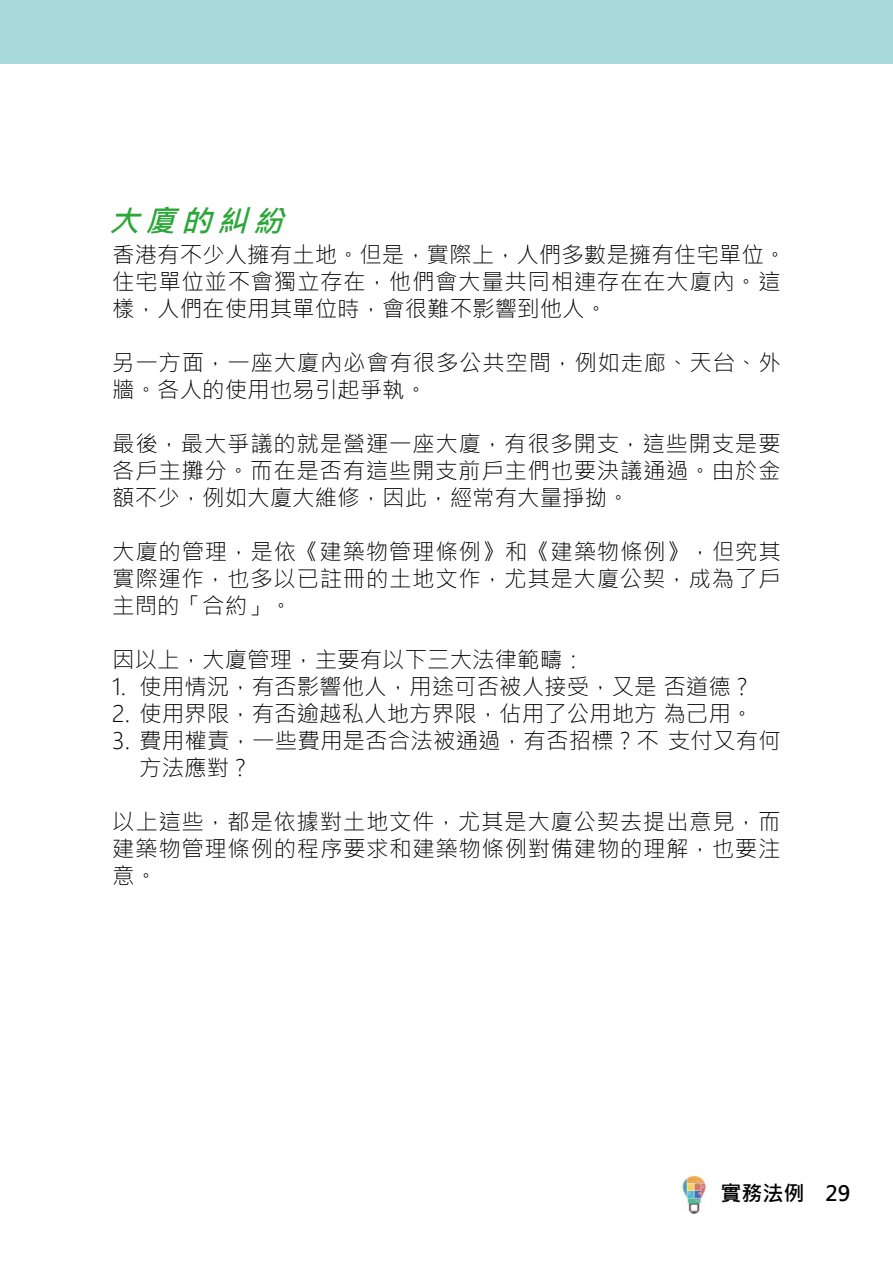
<style>
.page{position:relative;width:893px;height:1263px;background:#fff}
.page>*{position:absolute;margin:0;border:0;box-sizing:border-box;transform-origin:0 0}
.t1{font:italic 700 30px "Microsoft Jheng Hei";color:#2aa738}
.t2{font:300 22.5px/27px "Microsoft Jheng Hei";letter-spacing:.025em;color:#000;text-align:justify}
.t3{font:300 22.5px/27px "Microsoft Jheng Hei";color:#000}
.t4{font:300 22.5px/27px "Microsoft Jheng Hei";letter-spacing:.005em;color:#000}
.t5{font:700 21px "Microsoft Jheng Hei";color:#000}
</style>
<div class="page">
<div style="left:0;top:0;width:893px;height:63px;background:#a8d9da"></div>
<img style="left:682px;top:1175px;width:24px;height:39px">
<h1 class="t1" style="left:109px;top:202px;width:186px">大廈的糾紛</h1>
<p class="t3" style="left:112px;top:241px;width:676px">香港有不少人擁有土地。但是，實際上，人們多數是擁有住宅單位。住宅單位並不會獨立存在，他們會大量共同相連存在在大廈內。這樣，人們在使用其單位時，會很難不影響到他人。</p>
<p class="t2" style="left:112px;top:349px;width:670px">另一方面，一座大廈內必會有很多公共空間，例如走廊、天台、外牆。各人的使用也易引起爭執。</p>
<p class="t2" style="left:112px;top:430px;width:670px">最後，最大爭議的就是營運一座大廈，有很多開支，這些開支是要各戶主攤分。而在是否有這些開支前戶主們也要決議通過。由於金額不少，例如大廈大維修，因此，經常有大量掙拗。</p>
<p class="t2" style="left:112px;top:538px;width:670px">大廈的管理，是依《建築物管理條例》和《建築物條例》，但究其實際運作，也多以已註冊的土地文作，尤其是大廈公契，成為了戶主問的「合約」。</p>
<p class="t3" style="left:112px;top:646px;width:474px">因以上，大廈管理，主要有以下三大法律範疇：</p>
<p class="t3" style="left:112px;top:673px;width:643px">1. 使用情況，有否影響他人，用途可否被人接受，又是 否道德？</p>
<p class="t3" style="left:112px;top:700px;width:643px">2. 使用界限，有否逾越私人地方界限，佔用了公用地方 為己用。</p>
<p class="t4" style="left:139px;top:727px;width:643px;text-indent:-27px">3. 費用權責，一些費用是否合法被通過，有否招標？不 支付又有何方法應對？</p>
<p class="t2" style="left:112px;top:808px;width:670px">以上這些，都是依據對土地文件，尤其是大廈公契去提出意見，而建築物管理條例的程序要求和建築物條例對備建物的理解，也要注意。</p>
<p class="t5" style="left:720px;top:1180px;width:132px">實務法例　29</p>
</div>
